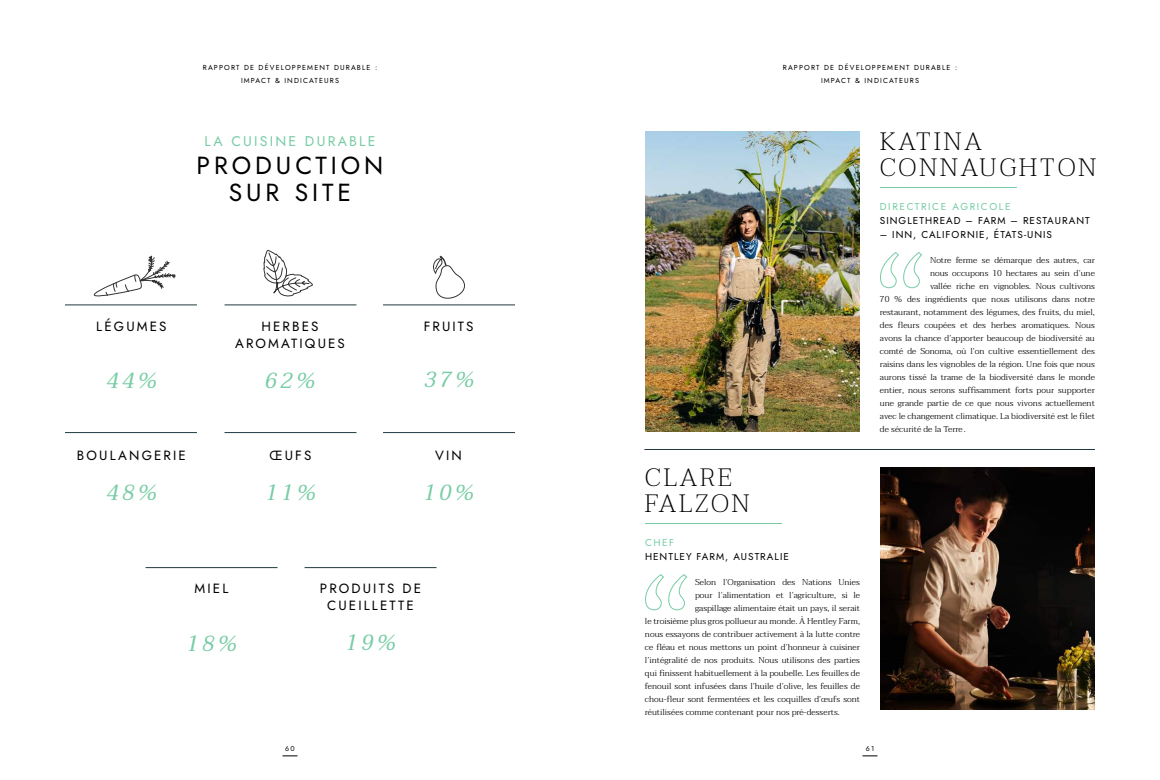
<style>
.page{position:relative;width:1160px;height:780px;background:#fff}
.page>*{position:absolute;margin:0;border:0;box-sizing:border-box;transform-origin:0 0}
.t1{font:200 25px/25.7px "Taviraj";letter-spacing:.1em;color:#000}
.t2{font:24.7px/27.6px "Jost";letter-spacing:.16em;color:#000;text-align:center}
.t3{font:italic 21.8px "Taviraj";letter-spacing:.16em;color:#77cca5}
.t4{font:14px "Jost";letter-spacing:.16em;color:#77cca5}
.t5{font:13.3px/17.4px "Jost";letter-spacing:.16em;color:#000;text-align:center}
.t6{font:10px "Jost";letter-spacing:.1em;color:#000}
.t7{font:10px "Jost";letter-spacing:.16em;color:#77cca5}
.t8{font:300 8.5px "Taviraj";color:#000}
.t9{font:7.2px/12.6px "Jost";letter-spacing:.16em;color:#000;text-align:center}
.t10{font:7px "Jost";color:#000}
</style>
<div class="page">
<svg style="left:282px;top:756px;width:16px;height:1px"></svg>
<svg style="left:862px;top:756px;width:16px;height:1px"></svg>
<hr style="left:65px;top:432px;width:132px;height:1px;background:#213943">
<hr style="left:146px;top:567px;width:132px;height:1px;background:#213943">
<hr style="left:225px;top:432px;width:131px;height:1px;background:#213943">
<hr style="left:305px;top:567px;width:132px;height:1px;background:#213943">
<hr style="left:383px;top:432px;width:132px;height:1px;background:#213943">
<hr style="left:225px;top:305px;width:131px;height:1px;background:#213943">
<hr style="left:383px;top:305px;width:132px;height:1px;background:#213943">
<hr style="left:65px;top:305px;width:132px;height:1px;background:#213943">
<hr style="left:880px;top:187px;width:137px;height:1px;background:#77cca5">
<hr style="left:645px;top:523px;width:137px;height:1px;background:#77cca5">
<img style="left:880px;top:468px;width:215px;height:242px">
<svg style="left:880px;top:252px;width:42px;height:37px"></svg>
<svg style="left:645px;top:574px;width:42px;height:37px"></svg>
<svg style="left:93px;top:255px;width:83px;height:42px"></svg>
<svg style="left:263px;top:250px;width:50px;height:47px"></svg>
<svg style="left:433px;top:255px;width:47px;height:51px"></svg>
<img style="left:645px;top:131px;width:215px;height:301px">
<hr style="left:644px;top:449px;width:451px;height:1px;background:#213943">
<p class="t9" style="left:203px;top:61px;width:176px">RAPPORT DE DÉVELOPPEMENT DURABLE :<br>IMPACT &amp; INDICATEURS</p>
<p class="t9" style="left:783px;top:61px;width:176px">RAPPORT DE DÉVELOPPEMENT DURABLE :<br>IMPACT &amp; INDICATEURS</p>
<h3 class="t4" style="left:204px;top:132px;width:173px">LA CUISINE DURABLE</h3>
<h2 class="t2" style="left:197px;top:151px;width:188px">PRODUCTION<br>SUR SITE</h2>
<h3 class="t5" style="left:96px;top:318px;width:72px">LÉGUMES</h3>
<h3 class="t3" style="left:106px;top:363px;width:52px">44%</h3>
<h3 class="t5" style="left:235px;top:318px;width:111px">HERBES<br>AROMATIQUES</h3>
<h3 class="t3" style="left:265px;top:363px;width:52px">62%</h3>
<h3 class="t5" style="left:424px;top:318px;width:51px">FRUITS</h3>
<h3 class="t3" style="left:424px;top:363px;width:52px">37%</h3>
<h3 class="t5" style="left:77px;top:447px;width:111px">BOULANGERIE</h3>
<h3 class="t3" style="left:106px;top:475px;width:52px">48%</h3>
<h3 class="t5" style="left:270px;top:447px;width:43px">ŒUFS</h3>
<h3 class="t3" style="left:265px;top:475px;width:52px">11%</h3>
<h3 class="t5" style="left:435px;top:447px;width:28px">VIN</h3>
<h3 class="t3" style="left:424px;top:475px;width:52px">10%</h3>
<h3 class="t5" style="left:195px;top:580px;width:35px">MIEL</h3>
<h3 class="t3" style="left:187px;top:627px;width:52px">18%</h3>
<h3 class="t5" style="left:320px;top:580px;width:103px">PRODUITS DE<br>CUEILLETTE</h3>
<h3 class="t3" style="left:346px;top:625px;width:52px">19%</h3>
<h1 class="t1" style="left:645px;top:465px;width:106px">CLARE<br>FALZON</h1>
<p class="t7" style="left:645px;top:536px;width:31px">CHEF</p>
<p class="t6" style="left:645px;top:550px;width:145px">HENTLEY FARM, AUSTRALIE</p>
<p class="t8" style="left:695px;top:576px;width:166px">Selon l’Organisation des Nations Unies</p>
<p class="t8" style="left:695px;top:589px;width:166px">pour l’alimentation et l’agriculture, si le</p>
<p class="t8" style="left:695px;top:602px;width:166px">gaspillage alimentaire était un pays, il serait</p>
<p class="t8" style="left:645px;top:615px;width:217px">le troisième plus gros pollueur au monde. À Hentley Farm,</p>
<p class="t8" style="left:645px;top:628px;width:217px">nous essayons de contribuer activement à la lutte contre</p>
<p class="t8" style="left:645px;top:641px;width:217px">ce fléau et nous mettons un point d’honneur à cuisiner</p>
<p class="t8" style="left:645px;top:654px;width:216px">l’intégralité de nos produits. Nous utilisons des parties</p>
<p class="t8" style="left:645px;top:667px;width:217px">qui finissent habituellement à la poubelle. Les feuilles de</p>
<p class="t8" style="left:645px;top:680px;width:217px">fenouil sont infusées dans l’huile d’olive, les feuilles de</p>
<p class="t8" style="left:645px;top:693px;width:217px">chou-fleur sont fermentées et les coquilles d’œufs sont</p>
<p class="t8" style="left:645px;top:706px;width:196px">réutilisées comme contenant pour nos pré-desserts.</p>
<h1 class="t1" style="left:880px;top:129px;width:218px">KATINA<br>CONNAUGHTON</h1>
<p class="t7" style="left:880px;top:200px;width:132px">DIRECTRICE AGRICOLE</p>
<p class="t6" style="left:880px;top:214px;width:211px">SINGLETHREAD – FARM – RESTAURANT</p>
<p class="t6" style="left:880px;top:228px;width:174px">– INN, CALIFORNIE, ÉTATS-UNIS</p>
<p class="t8" style="left:930px;top:253px;width:166px">Notre ferme se démarque des autres, car</p>
<p class="t8" style="left:930px;top:266px;width:166px">nous occupons 10 hectares au sein d’une</p>
<p class="t8" style="left:930px;top:279px;width:166px">vallée riche en vignobles. Nous cultivons</p>
<p class="t8" style="left:880px;top:292px;width:217px">70 % des ingrédients que nous utilisons dans notre</p>
<p class="t8" style="left:880px;top:305px;width:216px">restaurant, notamment des légumes, des fruits, du miel,</p>
<p class="t8" style="left:880px;top:318px;width:217px">des fleurs coupées et des herbes aromatiques. Nous</p>
<p class="t8" style="left:880px;top:331px;width:217px">avons la chance d’apporter beaucoup de biodiversité au</p>
<p class="t8" style="left:880px;top:344px;width:217px">comté de Sonoma, où l’on cultive essentiellement des</p>
<p class="t8" style="left:880px;top:357px;width:217px">raisins dans les vignobles de la région. Une fois que nous</p>
<p class="t8" style="left:880px;top:370px;width:217px">aurons tissé la trame de la biodiversité dans le monde</p>
<p class="t8" style="left:880px;top:383px;width:217px">entier, nous serons suffisamment forts pour supporter</p>
<p class="t8" style="left:880px;top:396px;width:217px">une grande partie de ce que nous vivons actuellement</p>
<p class="t8" style="left:880px;top:409px;width:217px">avec le changement climatique. La biodiversité est le filet</p>
<p class="t8" style="left:880px;top:422px;width:87px">de sécurité de la Terre .</p>
<p class="t10" style="left:285px;top:744px;width:11px">60</p>
<p class="t10" style="left:866px;top:744px;width:10px">61</p>
</div>
